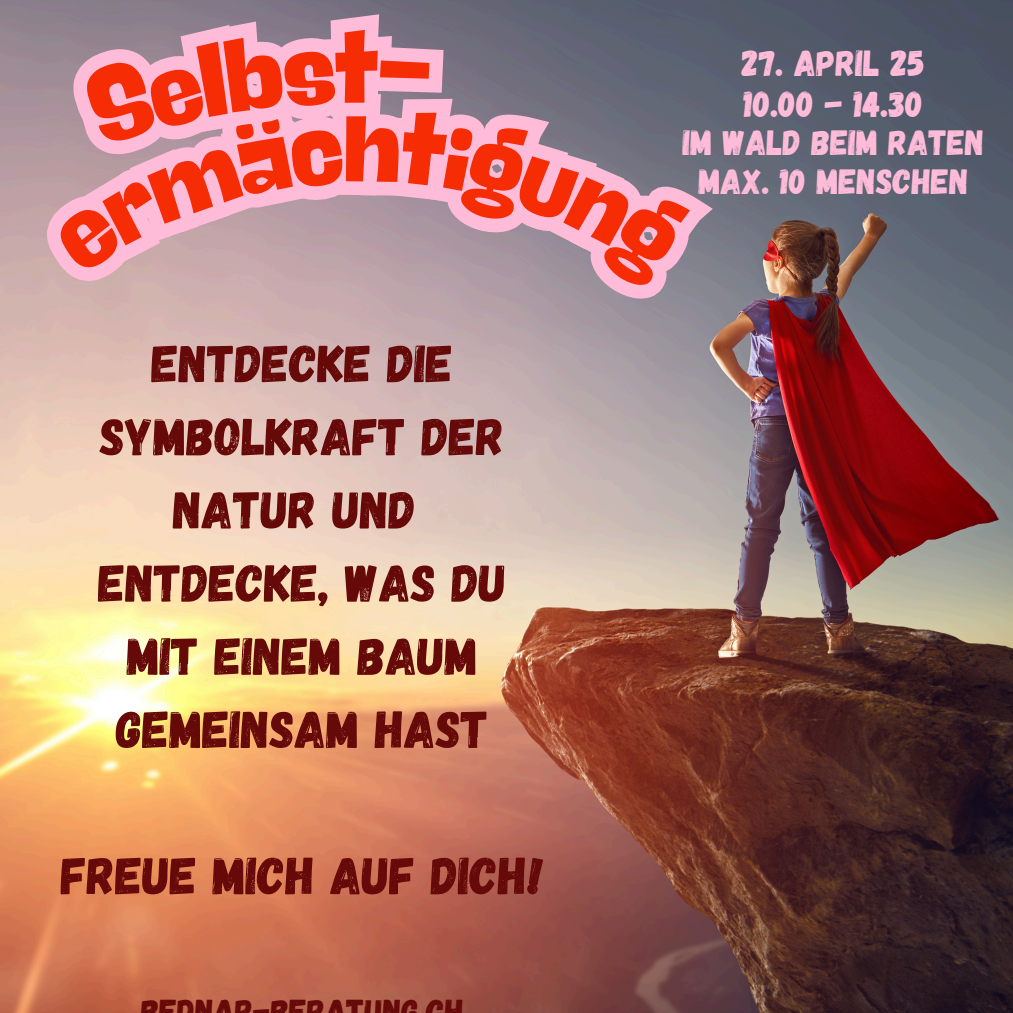
<style>
.page{position:relative;width:1013px;height:1013px;background:#fff}
.page>*{position:absolute;margin:0;border:0;box-sizing:border-box;transform-origin:0 0}
.t1{font:103.75px "Negrita Pro";color:#f62c04}
.t2{font:52.38px/73.1px "Gagalin";color:#660909;text-align:center}
.t3{font:36.25px/40.2px "Gagalin";color:#ffbcd9}
.t4{font:35px/38.5px "Gagalin";color:#ffbcd9;text-align:center}
.t5{font:34.5px "Gagalin";color:#660909}
</style>
<div class="page">
<img style="left:0;top:0;width:1012px;height:1012px">
<svg style="left:57px;top:358px;width:243px;height:101px;background:#e5c5b9"></svg>
<svg style="left:472px;top:358px;width:203px;height:31px;background:#b5a5aa"></svg>
<svg style="left:695px;top:135px;width:68px;height:219px;background:#7c7782"></svg>
<svg style="left:9px;top:0;width:686px;height:358px;background:#c29faf"></svg>
<h1 class="t1" style="left:334px;top:25px;width:47px">t</h1>
<p class="t2" style="left:98px;top:324px;width:409px">ENTDECKE DIE<br>SYMBOLKRAFT DER<br>NATUR UND<br>ENTDECKE, WAS DU<br>MIT EINEM BAUM<br>GEMEINSAM HAST</p>
<p class="t2" style="left:61px;top:836px;width:484px">FREUE MICH AUF DICH!</p>
<p class="t5" style="left:141px;top:989px;width:324px">BEDNAR-BERATUNG CH</p>
<p class="t3" style="left:741px;top:42px;width:185px">27. APRIL 25<br>10.00 - 14.30</p>
<p class="t4" style="left:683px;top:122px;width:303px">IM WALD BEIM RATEN<br>MAX. 10 MENSCHEN</p>
</div>
